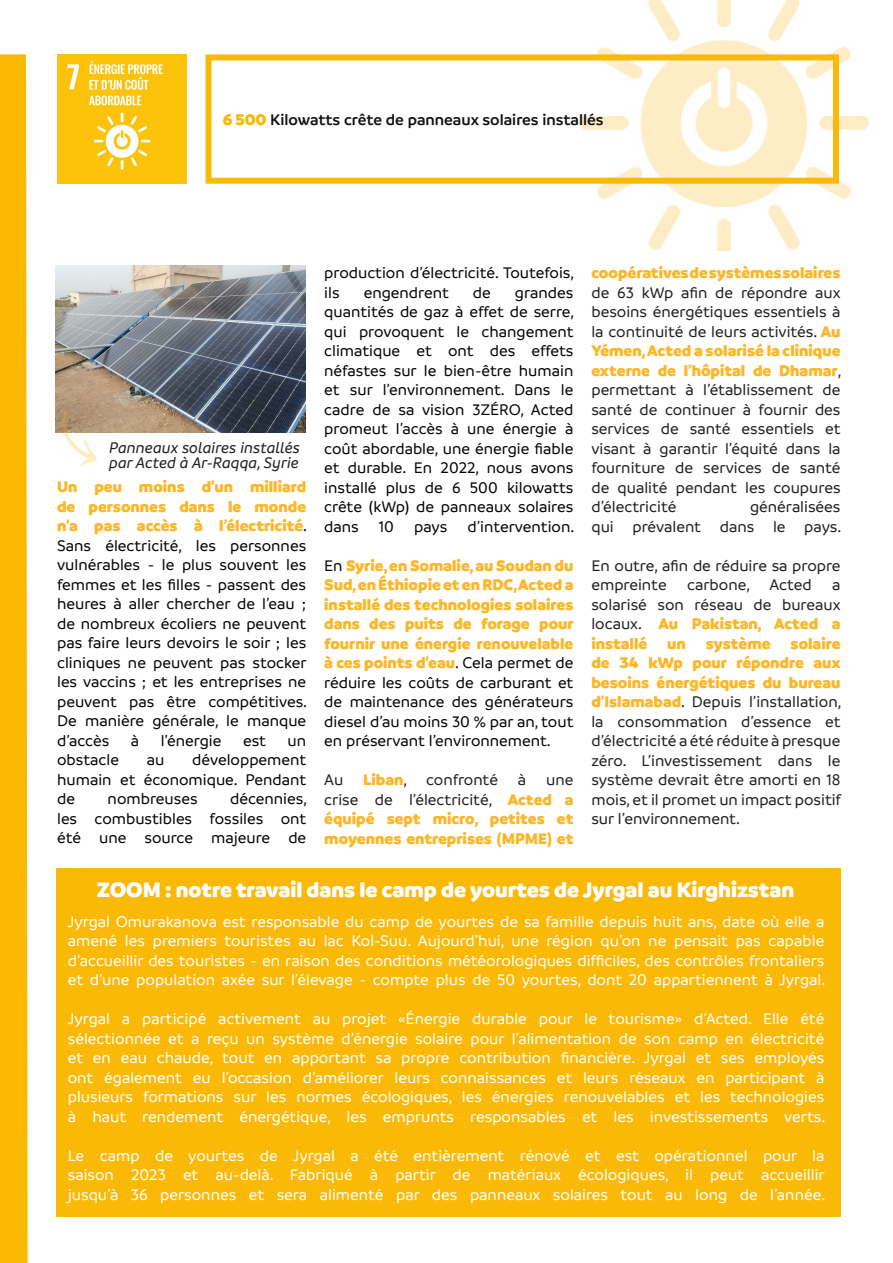
<style>
.page{position:relative;width:893px;height:1263px;background:#fff}
.page>*{position:absolute;margin:0;border:0;box-sizing:border-box;transform-origin:0 0}
.t1{font:900 22.5px "Branding";color:#fff}
.t2{font:500 16.5px/19.5px "Branding";color:#fff;text-align:justify}
.t3{font:500 16.5px/19.5px "Branding";color:#030407;text-align:justify}
.t4{font:500 16.5px/19.5px "Branding";color:#231f20;text-align:justify}
.t5{font:900 16.5px/19.5px "Branding";color:#fcb728;text-align:justify}
.t6{font:italic 500 16.5px/15px "Branding";color:#231f20}
.t7{font:600 16.5px "Branding";color:#111}
.s1{font-weight:900;color:#fbb800}
.s2{font-weight:900;color:#fcb728}
.s3{font-weight:500;color:#030407}
.s4{font-weight:500;color:#231f20}
</style>
<div class="page">
<img style="left:57px;top:54px;width:130px;height:130px">
<img style="left:579px;top:0;width:290px;height:251px">
<div style="left:56px;top:868px;width:784px;height:349px;background:#fbb907"></div>
<div style="left:0;top:54px;width:28px;height:1209px;background:#fbb800"></div>
<img style="left:56px;top:265px;width:249px;height:167px">
<svg style="left:63px;top:410px;width:34px;height:57px"></svg>
<div style="left:206px;top:54px;width:633px;height:130px;border:6px solid #fbb907"></div>
<p class="t7" style="left:223px;top:111px;width:382px"><span class="s1">6 500</span> Kilowatts crête de panneaux solaires installés</p>
<p class="t6" style="left:109px;top:440px;width:193px">Panneaux solaires installés par Acted à Ar-Raqqa, Syrie</p>
<p class="t3" style="left:57px;top:477px;width:252px"><span class="s2">Un peu moins d’un milliard de personnes dans le monde n’a pas accès à l’électricité</span>.<br>Sans électricité, les personnes vulnérables - le plus souvent les femmes et les filles - passent des heures à aller chercher de l’eau ; de nombreux écoliers ne peuvent pas faire leurs devoirs le soir ; les cliniques ne peuvent pas stocker les vaccins ; et les entreprises ne peuvent pas être compétitives.<br>De manière générale, le manque d’accès</p>
<p class="t3" style="left:131px;top:731px;width:10px">à</p>
<p class="t3" style="left:161px;top:731px;width:62px">l’énergie</p>
<p class="t3" style="left:243px;top:731px;width:24px">est</p>
<p class="t3" style="left:288px;top:731px;width:20px">un</p>
<p class="t3" style="left:57px;top:750px;width:251px;text-indent:135px">développement humain et économique. Pendant de</p>
<p class="t3" style="left:57px;top:750px;width:63px">obstacle</p>
<p class="t3" style="left:147px;top:750px;width:19px">au</p>
<p class="t3" style="left:57px;top:789px;width:252px;text-indent:173px">décennies, les combustibles fossiles ont été une source majeure de</p>
<p class="t3" style="left:108px;top:789px;width:91px">nombreuses</p>
<p class="t3" style="left:324px;top:263px;width:252px">production d’électricité. Toutefois, ils</p>
<p class="t3" style="left:324px;top:283px;width:252px;text-indent:191px">grandes quantités de gaz à effet de serre, qui provoquent le changement climatique et ont des effets néfastes sur le bien-être humain et sur l’environnement. Dans le cadre de sa vision 3ZÉRO, Acted promeut l’accès à une énergie à coût abordable, une énergie fiable et durable. En 2022, nous avons installé plus de 6 500 kilowatts crête (kWp) de panneaux solaires dans 10 pays d’intervention.</p>
<p class="t5" style="left:324px;top:555px;width:251px"><span class="s3">En</span> Syrie, en Somalie, au Soudan du Sud, en Éthiopie et en RDC, Acted a installé des technologies solaires dans des puits de forage pour fournir une énergie renouvelable à ces points d’eau<span class="s3">. Cela permet de réduire les coûts de carburant et de maintenance des générateurs diesel d’au moins 30 % par an, tout en préservant l’environnement.</span></p>
<p class="t5" style="left:324px;top:770px;width:251px"><span class="s4">Au</span> Liban<span class="s4">, confronté à une crise de l’électricité,</span> Acted a équipé sept micro, petites et moyennes entreprises (MPME) et</p>
<p class="t3" style="left:364px;top:283px;width:87px">engendrent</p>
<p class="t3" style="left:473px;top:283px;width:19px">de</p>
<p class="t4" style="left:591px;top:263px;width:252px"><span class="s2">coopératives de systèmes solaires </span>de 63 kWp afin de répondre aux besoins énergétiques essentiels à la continuité de leurs activités. <span class="s2">Au Yémen, Acted a solarisé la clinique externe de l’hôpital de Dhamar</span>, permettant à l’établissement de santé de continuer à fournir des services de santé essentiels et visant à garantir l’équité dans la fourniture de services de santé de qualité pendant les coupures d’électricité</p>
<p class="t4" style="left:591px;top:497px;width:251px;text-align:right">généralisées<br>qui prévalent dans le pays.</p>
<p class="t4" style="left:591px;top:556px;width:252px">En outre, afin de réduire sa propre empreinte carbone, Acted a solarisé son réseau de bureaux locaux. <span class="s2">Au Pakistan, Acted a installé un système solaire de 34 kWp pour répondre aux besoins énergétiques du bureau d’Islamabad</span>. Depuis l’installation, la consommation d’essence et d’électricité a été réduite à presque zéro. L’investissement dans le système devrait être amorti en 18 mois, et il promet un impact positif sur l’environnement.</p>
<p class="t1" style="left:97px;top:876px;width:699px">ZOOM : notre travail dans le camp de yourtes de Jyrgal au Kirghizstan</p>
<p class="t2" style="left:68px;top:911px;width:759px">Jyrgal Omurakanova est responsable du camp de yourtes de sa famille depuis huit ans, date où elle a amené les premiers touristes au lac Kol-Suu. Aujourd’hui, une région qu’on ne pensait pas capable d’accueillir des touristes - en raison des conditions météorologiques difficiles, des contrôles frontaliers et d’une population axée sur l’élevage - compte plus de 50 yourtes, dont 20 appartiennent à Jyrgal.</p>
<p class="t2" style="left:68px;top:1009px;width:759px">Jyrgal a participé activement au projet «Énergie durable pour le tourisme» d’Acted. Elle été sélectionnée et a reçu un système d’énergie solaire pour l’alimentation de son camp en électricité et en eau chaude, tout en apportant sa propre contribution financière. Jyrgal et ses employés ont également eu l’occasion d’améliorer leurs connaissances et leurs réseaux en participant à plusieurs formations sur les normes écologiques, les énergies renouvelables et les technologies à haut rendement énergétique, les emprunts responsables et les investissements verts.</p>
<p class="t2" style="left:68px;top:1145px;width:759px">Le camp de yourtes de Jyrgal a été entièrement rénové et est opérationnel pour la saison 2023 et au-delà. Fabriqué à partir de matériaux écologiques, il peut accueillir jusqu’à 36 personnes et sera alimenté par des panneaux solaires tout au long de l’année.</p>
</div>
